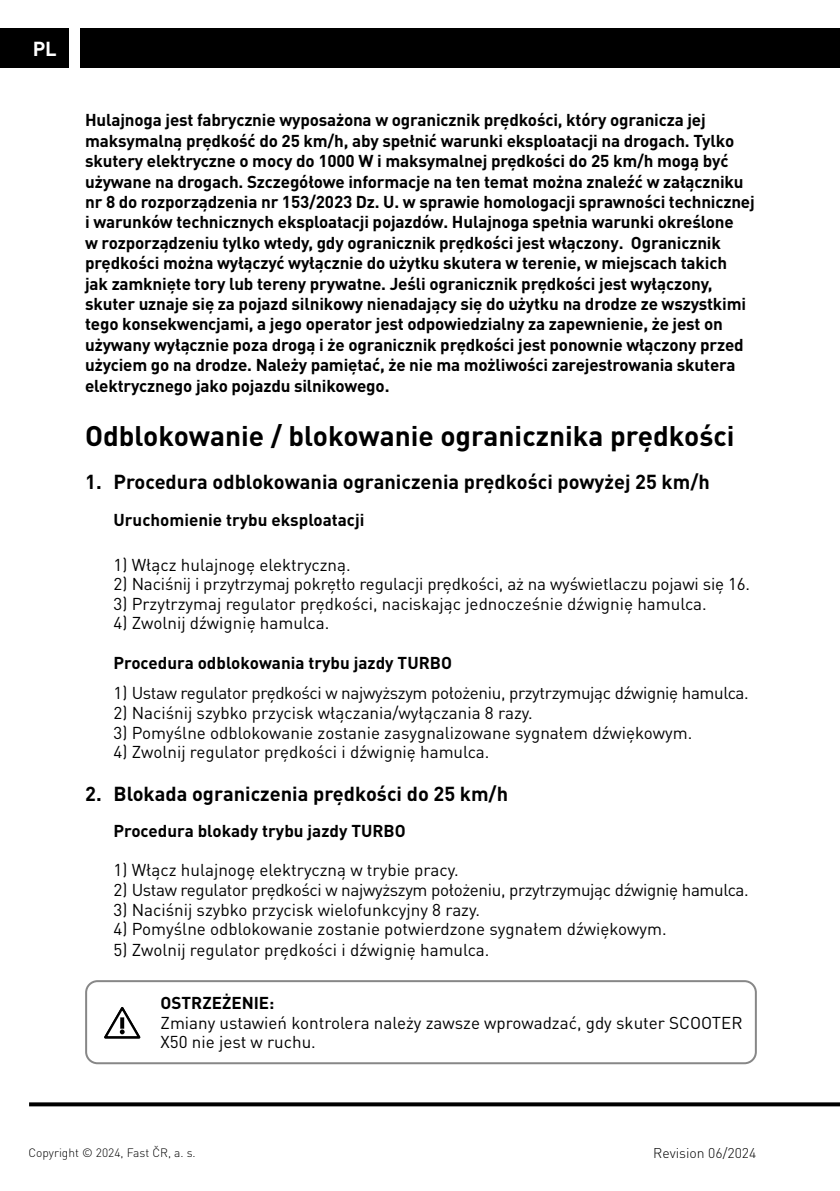
<style>
.page{position:relative;width:840px;height:1191px;background:#fff}
.page>*{position:absolute;margin:0;border:0;box-sizing:border-box;transform-origin:0 0}
.t1{font:700 28px "DIN Pro";color:#000}
.t2{font:700 20px "DIN Pro";color:#000}
.t3{font:700 20px "DIN Pro";color:#fff}
.t4{font:700 17px/20.4px "DIN Pro";letter-spacing:-.01em;color:#000}
.t5{font:17px/19.6px "DIN Pro";color:#000}
.t6{font:17px "DIN Pro";letter-spacing:-.02em;color:#000}
.t7{font:300 14px "DIN Pro";color:#000}
.t8{font:300 12px "DIN Pro";color:#000}
</style>
<div class="page">
<svg style="left:29px;top:1102px;width:810px;height:4px;background:#181818"></svg>
<div style="left:0;top:28px;width:68px;height:40px;background:#000"></div>
<div style="left:80px;top:28px;width:759px;height:40px;background:#000"></div>
<svg style="left:104px;top:1007px;width:37px;height:32px"></svg>
<svg style="left:120px;top:1017px;width:4px;height:11px"></svg>
<div style="left:85px;top:980px;width:671px;height:84px;border:2px solid #878787;border-radius:11px"></div>
<p class="t3" style="left:33px;top:35px;width:26px">PL</p>
<p class="t4" style="left:85px;top:109px;width:670px">Hulajnoga jest fabrycznie wyposażona w ogranicznik prędkości, który ogranicza jej maksymalną prędkość do 25 km/h, aby spełnić warunki eksploatacji na drogach. Tylko skutery elektryczne o mocy do 1000 W i maksymalnej prędkości do 25 km/h mogą być używane na drogach. Szczegółowe informacje na ten temat można znaleźć w załączniku nr 8 do rozporządzenia nr 153/2023 Dz. U. w sprawie homologacji sprawności technicznej i warunków technicznych eksploatacji pojazdów. Hulajnoga spełnia warunki określone<br>w rozporządzeniu tylko wtedy, gdy ogranicznik prędkości jest włączony. Ogranicznik prędkości można wyłączyć wyłącznie do użytku skutera w terenie, w miejscach takich<br>jak zamknięte tory lub tereny prywatne. Jeśli ogranicznik prędkości jest wyłączony, skuter uznaje się za pojazd silnikowy nienadający się do użytku na drodze ze wszystkimi tego konsekwencjami, a jego operator jest odpowiedzialny za zapewnienie, że jest on używany wyłącznie poza drogą i że ogranicznik prędkości jest ponownie włączony przed użyciem go na drodze. Należy pamiętać, że nie ma możliwości zarejestrowania skutera elektrycznego jako pojazdu silnikowego.</p>
<h1 class="t1" style="left:85px;top:416px;width:650px">Odblokowanie / blokowanie ogranicznika prędkości</h1>
<p class="t2" style="left:85px;top:468px;width:625px">1. Procedura odblokowania ograniczenia prędkości powyżej 25 km/h</p>
<p class="t4" style="left:113px;top:509px;width:252px">Uruchomienie trybu eksploatacji</p>
<p class="t5" style="left:113px;top:554px;width:238px">1) Włącz hulajnogę elektryczną.</p>
<p class="t5" style="left:113px;top:573px;width:637px">2) Naciśnij i przytrzymaj pokrętło regulacji prędkości, aż na wyświetlaczu pojawi się 16.</p>
<p class="t5" style="left:113px;top:593px;width:594px">3) Przytrzymaj regulator prędkości, naciskając jednocześnie dźwignię hamulca.</p>
<p class="t5" style="left:113px;top:613px;width:217px">4) Zwolnij dźwignię hamulca.</p>
<p class="t4" style="left:113px;top:651px;width:340px">Procedura odblokowania trybu jazdy TURBO</p>
<p class="t6" style="left:113px;top:682px;width:636px">1) Ustaw regulator prędkości w najwyższym położeniu, przytrzymując dźwignię hamulca.</p>
<p class="t5" style="left:113px;top:702px;width:420px">2) Naciśnij szybko przycisk włączania/wyłączania 8 razy.</p>
<p class="t5" style="left:113px;top:722px;width:580px">3) Pomyślne odblokowanie zostanie zasygnalizowane sygnałem dźwiękowym.</p>
<p class="t5" style="left:113px;top:741px;width:377px">4) Zwolnij regulator prędkości i dźwignię hamulca.</p>
<p class="t2" style="left:85px;top:780px;width:424px">2. Blokada ograniczenia prędkości do 25 km/h</p>
<p class="t4" style="left:113px;top:820px;width:293px">Procedura blokady trybu jazdy TURBO</p>
<p class="t5" style="left:113px;top:860px;width:346px">1) Włącz hulajnogę elektryczną w trybie pracy.</p>
<p class="t6" style="left:113px;top:878px;width:636px">2) Ustaw regulator prędkości w najwyższym położeniu, przytrzymując dźwignię hamulca.</p>
<p class="t5" style="left:113px;top:899px;width:368px">3) Naciśnij szybko przycisk wielofunkcyjny 8 razy.</p>
<p class="t5" style="left:113px;top:918px;width:554px">4) Pomyślne odblokowanie zostanie potwierdzone sygnałem dźwiękowym.</p>
<p class="t5" style="left:113px;top:939px;width:377px">5) Zwolnij regulator prędkości i dźwignię hamulca.</p>
<p class="t4" style="left:160px;top:992px;width:115px">OSTRZEŻENIE:</p>
<p class="t5" style="left:160px;top:1012px;width:583px">Zmiany ustawień kontrolera należy zawsze wprowadzać, gdy skuter SCOOTER<br>X50 nie jest w ruchu.</p>
<p class="t8" style="left:28px;top:1144px;width:169px">Copyright © 2024, Fast ČR, a. s.</p>
<p class="t7" style="left:653px;top:1143px;width:104px">Revision 06/2024</p>
</div>
